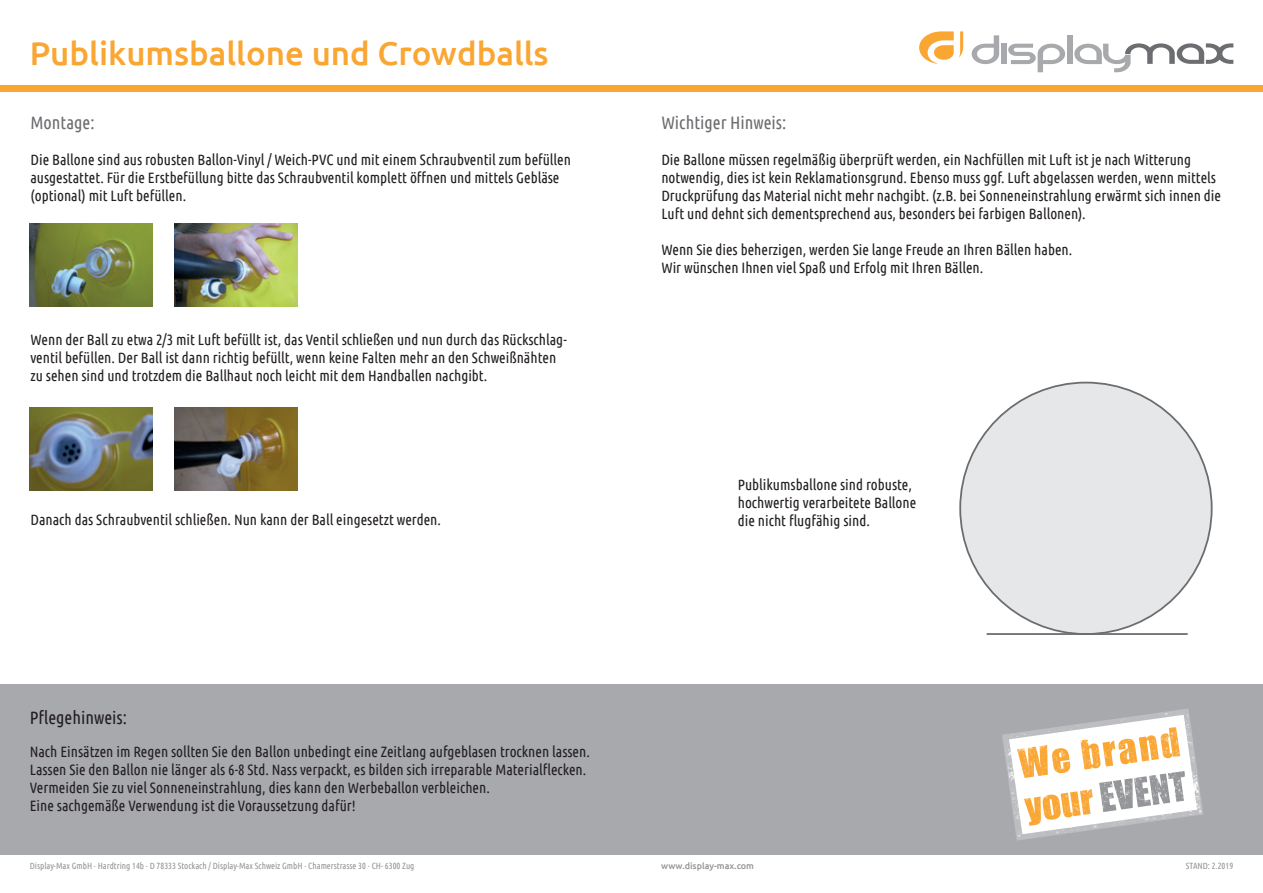
<style>
.page{position:relative;width:1263px;height:893px;background:#fff}
.page>*{position:absolute;margin:0;border:0;box-sizing:border-box;transform-origin:0 0}
.t1{font:500 33px "Ubuntu";color:#faa633}
.t2{font:18px "Ubuntu Condensed";color:#6c6d70}
.t3{font:18px "Ubuntu Condensed";color:#231f20}
.t4{font:15px/18px "Ubuntu Condensed";color:#231f20}
.t5{font:9px "Ubuntu Condensed";color:#939598}
.t6{font:500 9px "Ubuntu";color:#939598}
</style>
<div class="page">
<div style="left:0;top:684px;width:1263px;height:170px;background:#a8a9ad"></div>
<img style="left:1002px;top:709px;width:201px;height:131px">
<div style="left:0;top:85px;width:1263px;height:6px;background:#faa633"></div>
<svg style="left:972px;top:35px;width:27px;height:29px"></svg>
<div style="left:1001px;top:44px;width:5px;height:20px;background:#a8a9ad"></div>
<svg style="left:1008px;top:44px;width:57px;height:28px"></svg>
<div style="left:1067px;top:35px;width:5px;height:29px;background:#a8a9ad"></div>
<svg style="left:1074px;top:43px;width:159px;height:29px"></svg>
<svg style="left:919px;top:31px;width:44px;height:33px"></svg>
<div style="left:960px;top:383px;width:252px;height:251px;background:#e6e7e9;border-radius:50%"></div>
<hr style="left:987px;top:633px;width:201px;height:2px;background:#6c6d70">
<img style="left:30px;top:224px;width:123px;height:82px">
<img style="left:175px;top:224px;width:123px;height:82px">
<img style="left:30px;top:408px;width:123px;height:82px">
<img style="left:175px;top:408px;width:123px;height:82px">
<h1 class="t1" style="left:30px;top:32px;width:520px">Publikumsballone und Crowdballs</h1>
<p class="t2" style="left:30px;top:111px;width:66px">Montage:</p>
<p class="t4" style="left:30px;top:150px;width:542px">Die Ballone sind aus robusten Ballon-Vinyl / Weich-PVC und mit einem Schraubventil zum befüllen ausgestattet. Für die Erstbefüllung bitte das Schraubventil komplett öffnen und mittels Gebläse (optional) mit Luft befüllen.</p>
<p class="t4" style="left:30px;top:330px;width:538px">Wenn der Ball zu etwa 2/3 mit Luft befüllt ist, das Ventil schließen und nun durch das Rückschlag&shy;ventil befüllen. Der Ball ist dann richtig befüllt, wenn keine Falten mehr an den Schweißnähten zu sehen sind und trotzdem die Ballhaut noch leicht mit dem Handballen nachgibt.</p>
<p class="t4" style="left:30px;top:510px;width:412px">Danach das Schraubventil schließen. Nun kann der Ball eingesetzt werden.</p>
<p class="t3" style="left:30px;top:706px;width:99px">Pflegehinweis:</p>
<p class="t4" style="left:30px;top:742px;width:562px">Nach Einsätzen im Regen sollten Sie den Ballon unbedingt eine Zeitlang aufgeblasen trocknen lassen.<br>Lassen Sie den Ballon nie länger als 6-8 Std. Nass verpackt, es bilden sich irreparable Materialflecken.<br>Vermeiden Sie zu viel Sonneneinstrahlung, dies kann den Werbeballon verbleichen.<br>Eine sachgemäße Verwendung ist die Voraussetzung dafür!</p>
<p class="t2" style="left:661px;top:111px;width:126px">Wichtiger Hinweis:</p>
<p class="t4" style="left:661px;top:150px;width:561px">Die Ballone müssen regelmäßig überprüft werden, ein Nachfüllen mit Luft ist je nach Witterung notwendig, dies ist kein Reklamationsgrund. Ebenso muss ggf. Luft abgelassen werden, wenn mittels Druckprüfung das Material nicht mehr nachgibt. (z.B. bei Sonneneinstrahlung erwärmt sich innen die Luft und dehnt sich dementsprechend aus, besonders bei farbigen Ballonen).</p>
<p class="t4" style="left:661px;top:240px;width:412px">Wenn Sie dies beherzigen, werden Sie lange Freude an Ihren Bällen haben.<br>Wir wünschen Ihnen viel Spaß und Erfolg mit Ihren Bällen.</p>
<p class="t4" style="left:738px;top:475px;width:180px">Publikumsballone sind robuste, hochwertig verarbeitete Ballone die nicht flugfähig sind.</p>
<p class="t5" style="left:30px;top:860px;width:386px">Display-Max GmbH · Hardtring 14b · D 78333 Stockach / Display-Max Schweiz GmbH · Chamerstrasse 30 ∙ CH- 6300 Zug</p>
<p class="t6" style="left:661px;top:860px;width:94px">www.display-max.com</p>
<p class="t5" style="left:1186px;top:860px;width:49px">STAND: 2.2019</p>
</div>
